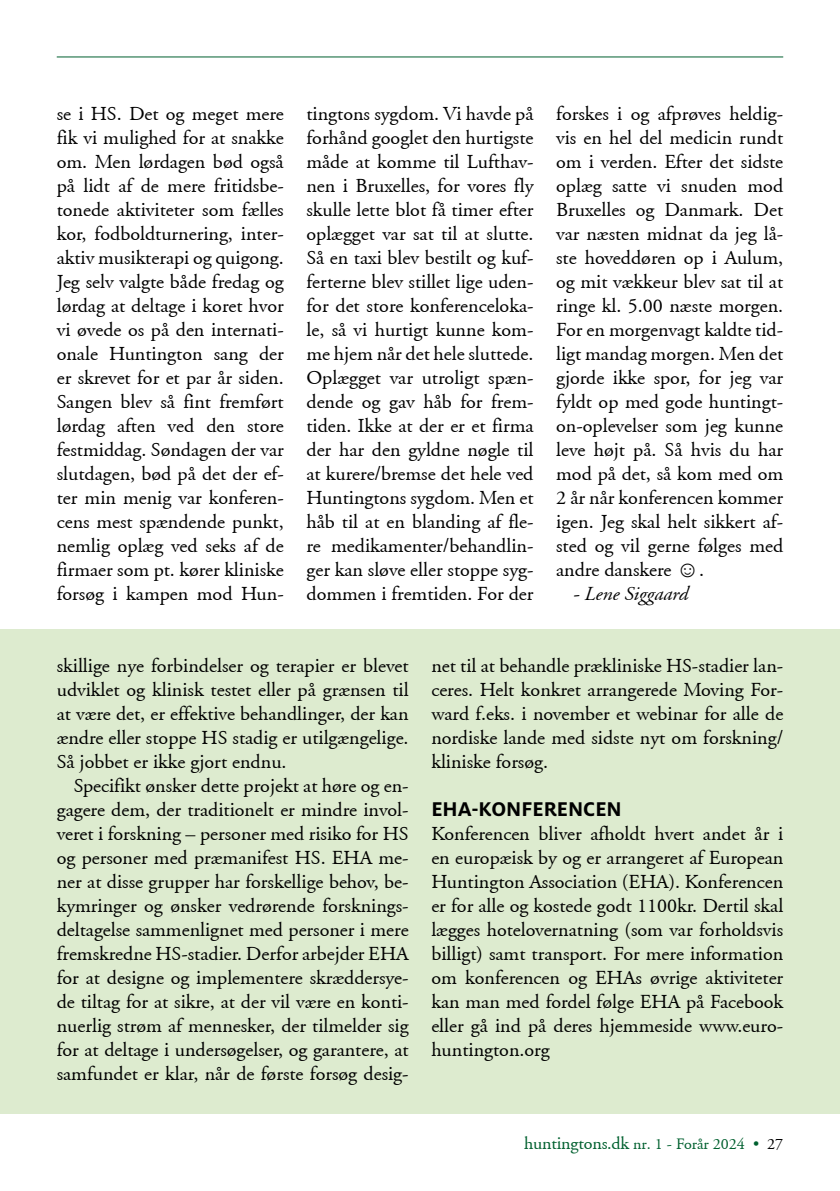
<style>
.page{position:relative;width:840px;height:1191px;background:#fff}
.page>*{position:absolute;margin:0;border:0;box-sizing:border-box;transform-origin:0 0}
.t1{font:700 22px "Milo OT";color:#000}
.t2{font:20px/24px "Adobe Garamond";color:#000;text-align:justify}
.t3{font:italic 20px "Adobe Garamond";color:#000}
.t4{font:16px "Adobe Garamond";color:#00602f}
.s1{font-family:"Arial";font-size:22px}
.s2{font-size:18px}
.s3{color:#000}
</style>
<div class="page">
<div style="left:0;top:629px;width:839px;height:485px;background:#ddebcf"></div>
<hr style="left:57px;top:57px;width:725px;height:1px;background:#00602f">
<p class="t2" style="left:57px;top:102px;width:228px">se i HS. Det og meget mere fik vi mulighed for at snakke om. Men lørdagen bød også på lidt af de mere fritidsbe&shy;tonede aktiviteter som fælles kor, fodboldturnering, inter&shy;aktiv musikterapi og quigong.<br>Jeg selv valgte både fredag og lørdag at deltage i koret hvor vi øvede os på den internati&shy;onale Huntington sang der er skrevet for et par år siden.<br>Sangen blev så fint fremført lørdag aften ved den store festmiddag. Søndagen der var slutdagen, bød på det der ef&shy;ter min menig var konferen&shy;cens mest spændende punkt, nemlig oplæg ved seks af de firmaer som pt. kører kliniske forsøg i kampen mod Hun-</p>
<p class="t2" style="left:306px;top:102px;width:228px">tingtons sygdom. Vi havde på forhånd googlet den hurtigste måde at komme til Lufthav&shy;nen i Bruxelles, for vores fly skulle lette blot få timer efter oplægget var sat til at slutte.<br>Så en taxi blev bestilt og kuf&shy;ferterne blev stillet lige uden&shy;for det store konferenceloka&shy;le, så vi hurtigt kunne kom&shy;me hjem når det hele sluttede.<br>Oplægget var utroligt spæn&shy;dende og gav håb for frem&shy;tiden. Ikke at der er et firma der har den gyldne nøgle til at kurere/bremse det hele ved Huntingtons sygdom. Men et håb til at en blanding af fle&shy;re medikamenter/behandlin&shy;ger kan sløve eller stoppe syg&shy;dommen i fremtiden. For der</p>
<p class="t2" style="left:556px;top:102px;width:228px">forskes i og afprøves heldig&shy;vis en hel del medicin rundt om i verden. Efter det sidste oplæg satte vi snuden mod Bruxelles og Danmark. Det var næsten midnat da jeg lå&shy;ste hoveddøren op i Aulum, og mit vækkeur blev sat til at ringe kl. 5.00 næste morgen.<br>For en morgenvagt kaldte tid&shy;ligt mandag morgen. Men det gjorde ikke spor, for jeg var fyldt op med gode huntingt&shy;on-oplevelser som jeg kunne leve højt på. Så hvis du har mod på det, så kom med om 2 år når konferencen kommer igen. Jeg skal helt sikkert af&shy;sted og vil gerne følges med andre danskere <span class="s1">☺</span>.</p>
<p class="t3" style="left:573px;top:583px;width:116px">- Lene Siggaard</p>
<p class="t2" style="left:57px;top:654px;width:353px">skillige nye forbindelser og terapier er blevet udviklet og klinisk testet eller på grænsen til at være det, er effektive behandlinger, der kan ændre eller stoppe HS stadig er utilgængelige.<br>Så jobbet er ikke gjort endnu.</p>
<p class="t2" style="left:57px;top:774px;width:353px;text-indent:17px">Specifikt ønsker dette projekt at høre og en&shy;gagere dem, der traditionelt er mindre invol&shy;veret i forskning – personer med risiko for HS og personer med præmanifest HS. EHA me&shy;ner at disse grupper har forskellige behov, be&shy;kymringer og ønsker vedrørende forsknings&shy;deltagelse sammenlignet med personer i mere fremskredne HS-stadier. Derfor arbejder EHA for at designe og implementere skræddersye&shy;de tiltag for at sikre, at der vil være en konti&shy;nuerlig strøm af mennesker, der tilmelder sig for at deltage i undersøgelser, og garantere, at samfundet er klar, når de første forsøg desig-</p>
<p class="t2" style="left:431px;top:654px;width:353px">net til at behandle prækliniske HS-stadier lan&shy;ceres. Helt konkret arrangerede Moving For&shy;ward f.eks. i november et webinar for alle de nordiske lande med sidste nyt om forskning/ kliniske forsøg.</p>
<p class="t1" style="left:431px;top:797px;width:192px">EHA-KONFERENCEN</p>
<p class="t2" style="left:431px;top:822px;width:353px">Konferencen bliver afholdt hvert andet år i en europæisk by og er arrangeret af European Huntington Association (EHA). Konferencen er for alle og kostede godt 1100kr. Dertil skal lægges hotelovernatning (som var forholdsvis billigt) samt transport. For mere information om konferencen og EHAs øvrige aktiviteter kan man med fordel følge EHA på Facebook eller gå ind på deres hjemmeside www.euro&shy;huntington.org</p>
<p class="t4" style="left:524px;top:1135px;width:260px"><span class="s2">huntingtons.dk</span> nr. 1 - Forår 2024 • <span class="s3">27</span></p>
</div>
